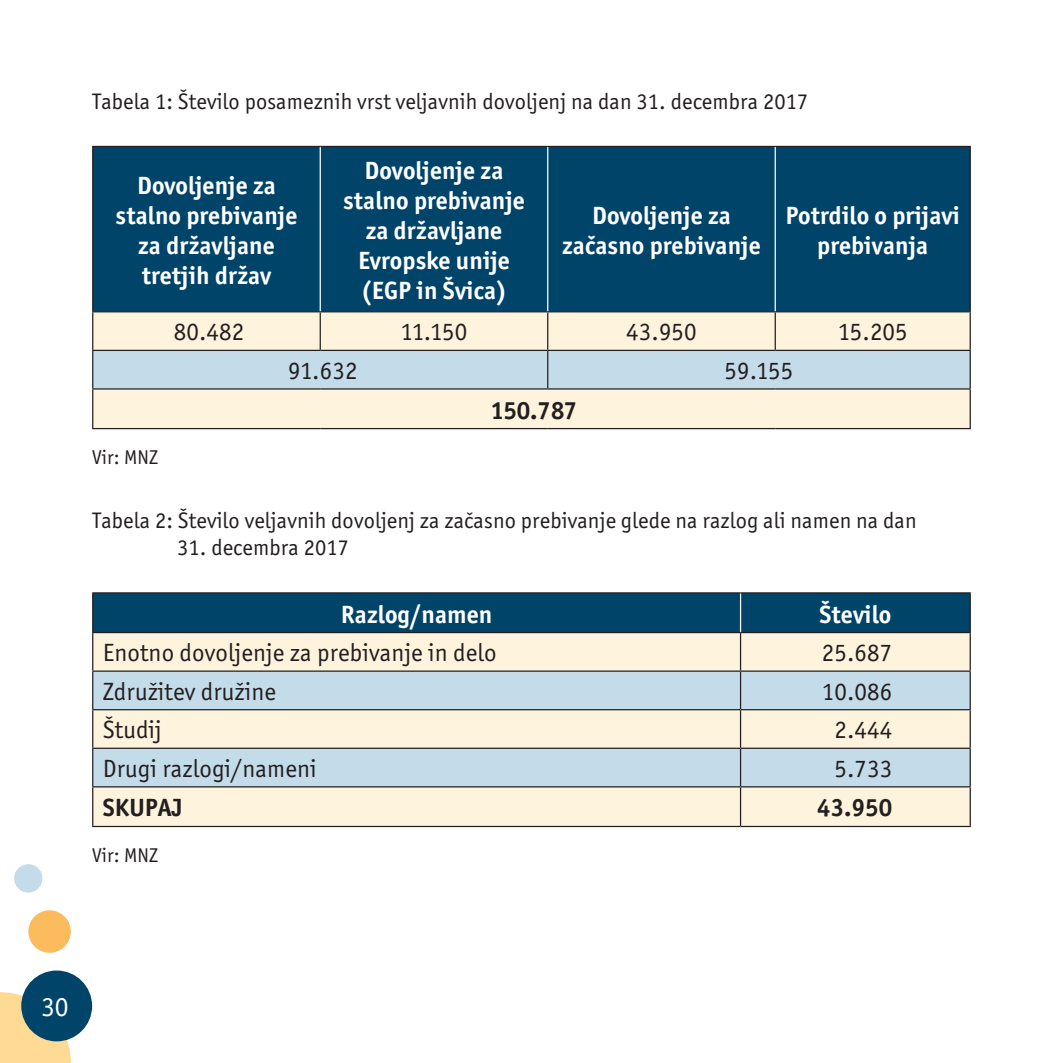
<style>
.page{position:relative;width:1063px;height:1063px;background:#fff}
.page>*{position:absolute;margin:0;border:0;box-sizing:border-box;transform-origin:0 0}
.t1{font:27.5px "Officina San Itc TEE";color:#fff}
.tabela-9{font:700 25px/30px "Officina San Itc TEE";letter-spacing:.005em;color:#fff;text-align:center}
.tabela-9-2{font:25px "Officina San Itc TEE";letter-spacing:.005em;color:#231f20}
.tabela-9-3{font:700 25px "Officina San Itc TEE";letter-spacing:.005em;color:#231f20}
.body_tekst_-_Officia{font:22.5px "Officina San Itc TEE";letter-spacing:.005em;color:#231f20}
.body_tekst_-_Officia-2{font:20px "Officina San Itc TEE";letter-spacing:.005em;color:#231f20}
</style>
<div class="page">
<div style="left:0;top:992px;width:71px;height:71px;background:#feda95"></div>
<div style="left:21px;top:971px;width:71px;height:70px;background:#00446a;border-radius:50%"></div>
<div style="left:28px;top:910px;width:43px;height:43px;background:#fcbc5e;border-radius:50%"></div>
<div style="left:14px;top:864px;width:28px;height:29px;background:#c4dbe9;border-radius:50%"></div>
<div style="left:93px;top:147px;width:877px;height:164px;background:#00446a"></div>
<div style="left:93px;top:312px;width:877px;height:116px;background:#fef3dc"></div>
<div style="left:93px;top:351px;width:877px;height:37px;background:#c4dbe9"></div>
<hr style="left:92px;top:146px;width:228px;height:1px;background:#231f20">
<hr style="left:92px;top:147px;width:1px;height:164px;background:#231f20">
<hr style="left:320px;top:146px;width:228px;height:1px;background:#231f20">
<hr style="left:548px;top:146px;width:227px;height:1px;background:#231f20">
<hr style="left:775px;top:146px;width:196px;height:1px;background:#231f20">
<hr style="left:970px;top:147px;width:1px;height:164px;background:#231f20">
<hr style="left:92px;top:312px;width:1px;height:38px;background:#231f20">
<hr style="left:92px;top:311px;width:228px;height:1px;background:#231f20">
<hr style="left:320px;top:311px;width:228px;height:1px;background:#231f20">
<hr style="left:548px;top:311px;width:227px;height:1px;background:#231f20">
<hr style="left:775px;top:311px;width:196px;height:1px;background:#231f20">
<hr style="left:320px;top:312px;width:1px;height:38px;background:#231f20">
<hr style="left:547px;top:312px;width:1px;height:38px;background:#231f20">
<hr style="left:775px;top:312px;width:1px;height:38px;background:#231f20">
<hr style="left:970px;top:312px;width:1px;height:38px;background:#231f20">
<hr style="left:92px;top:390px;width:1px;height:38px;background:#231f20">
<hr style="left:970px;top:390px;width:1px;height:38px;background:#231f20">
<hr style="left:92px;top:428px;width:228px;height:1px;background:#231f20">
<hr style="left:320px;top:428px;width:228px;height:1px;background:#231f20">
<hr style="left:548px;top:428px;width:227px;height:1px;background:#231f20">
<hr style="left:775px;top:428px;width:196px;height:1px;background:#231f20">
<hr style="left:92px;top:350px;width:228px;height:1px;background:#231f20">
<hr style="left:92px;top:351px;width:1px;height:37px;background:#231f20">
<hr style="left:320px;top:350px;width:228px;height:1px;background:#231f20">
<hr style="left:92px;top:388px;width:228px;height:2px;background:#231f20">
<hr style="left:320px;top:388px;width:228px;height:2px;background:#231f20">
<hr style="left:548px;top:350px;width:227px;height:1px;background:#231f20">
<hr style="left:547px;top:351px;width:1px;height:37px;background:#231f20">
<hr style="left:775px;top:350px;width:196px;height:1px;background:#231f20">
<hr style="left:970px;top:351px;width:1px;height:37px;background:#231f20">
<hr style="left:548px;top:388px;width:227px;height:2px;background:#231f20">
<hr style="left:775px;top:388px;width:196px;height:2px;background:#231f20">
<hr style="left:320px;top:147px;width:1px;height:164px;background:#fff">
<hr style="left:547px;top:147px;width:1px;height:164px;background:#fff">
<hr style="left:775px;top:147px;width:1px;height:164px;background:#fff">
<div style="left:93px;top:594px;width:877px;height:38px;background:#00446a"></div>
<div style="left:93px;top:633px;width:877px;height:193px;background:#fef3dc"></div>
<svg style="left:93px;top:672px;width:877px;height:114px;fill:#c4dbe9"></svg>
<hr style="left:92px;top:592px;width:649px;height:2px;background:#231f20">
<hr style="left:92px;top:594px;width:1px;height:38px;background:#231f20">
<hr style="left:741px;top:592px;width:230px;height:2px;background:#231f20">
<hr style="left:970px;top:594px;width:1px;height:38px;background:#231f20">
<hr style="left:92px;top:633px;width:1px;height:38px;background:#231f20">
<hr style="left:92px;top:632px;width:649px;height:1px;background:#231f20">
<hr style="left:741px;top:632px;width:230px;height:1px;background:#231f20">
<hr style="left:740px;top:633px;width:1px;height:38px;background:#231f20">
<hr style="left:970px;top:633px;width:1px;height:38px;background:#231f20">
<hr style="left:92px;top:710px;width:1px;height:38px;background:#231f20">
<hr style="left:740px;top:710px;width:1px;height:38px;background:#231f20">
<hr style="left:970px;top:710px;width:1px;height:38px;background:#231f20">
<hr style="left:92px;top:787px;width:1px;height:39px;background:#231f20">
<hr style="left:740px;top:787px;width:1px;height:39px;background:#231f20">
<hr style="left:970px;top:787px;width:1px;height:39px;background:#231f20">
<hr style="left:92px;top:826px;width:649px;height:1px;background:#231f20">
<hr style="left:741px;top:826px;width:230px;height:1px;background:#231f20">
<hr style="left:92px;top:671px;width:649px;height:1px;background:#231f20">
<hr style="left:92px;top:672px;width:1px;height:37px;background:#231f20">
<hr style="left:92px;top:709px;width:649px;height:1px;background:#231f20">
<hr style="left:741px;top:671px;width:230px;height:1px;background:#231f20">
<hr style="left:740px;top:672px;width:1px;height:37px;background:#231f20">
<hr style="left:970px;top:672px;width:1px;height:37px;background:#231f20">
<hr style="left:741px;top:709px;width:230px;height:1px;background:#231f20">
<hr style="left:92px;top:748px;width:649px;height:1px;background:#231f20">
<hr style="left:92px;top:749px;width:1px;height:37px;background:#231f20">
<hr style="left:92px;top:786px;width:649px;height:1px;background:#231f20">
<hr style="left:741px;top:748px;width:230px;height:1px;background:#231f20">
<hr style="left:740px;top:749px;width:1px;height:37px;background:#231f20">
<hr style="left:970px;top:749px;width:1px;height:37px;background:#231f20">
<hr style="left:741px;top:786px;width:230px;height:1px;background:#231f20">
<hr style="left:740px;top:594px;width:1px;height:38px;background:#fff">
<p class="body_tekst_-_Officia" style="left:92px;top:88px;width:718px">Tabela 1: Število posameznih vrst veljavnih dovoljenj na dan 31. decembra 2017</p>
<p class="tabela-9" style="left:116px;top:170px;width:183px">Dovoljenje za stalno prebivanje za državljane tretjih držav</p>
<p class="tabela-9" style="left:343px;top:155px;width:183px">Dovoljenje za stalno prebivanje za državljane<br>Evropske unije (EGP in Švica)</p>
<p class="tabela-9" style="left:562px;top:200px;width:200px">Dovoljenje za začasno prebivanje</p>
<p class="tabela-9" style="left:786px;top:200px;width:176px">Potrdilo o prijavi prebivanja</p>
<p class="body_tekst_-_Officia-2" style="left:92px;top:446px;width:67px">Vir: MNZ</p>
<p class="tabela-9-2" style="left:174px;top:318px;width:72px">80.482</p>
<p class="tabela-9-2" style="left:401px;top:318px;width:68px">11.150</p>
<p class="tabela-9-2" style="left:626px;top:318px;width:72px">43.950</p>
<p class="tabela-9-2" style="left:838px;top:318px;width:72px">15.205</p>
<p class="tabela-9-2" style="left:288px;top:356px;width:71px">91.632</p>
<p class="tabela-9-2" style="left:725px;top:356px;width:70px">59.155</p>
<p class="tabela-9-3" style="left:491px;top:395px;width:88px">150.787</p>
<p class="body_tekst_-_Officia" style="left:92px;top:508px;width:826px">Tabela 2: Število veljavnih dovoljenj za začasno prebivanje glede na razlog ali namen na dan</p>
<p class="body_tekst_-_Officia" style="left:177px;top:535px;width:173px">31. decembra 2017</p>
<p class="tabela-9" style="left:341px;top:599px;width:153px">Razlog/namen</p>
<p class="tabela-9" style="left:819px;top:599px;width:74px">Število</p>
<p class="tabela-9-2" style="left:103px;top:638px;width:395px">Enotno dovoljenje za prebivanje in delo</p>
<p class="tabela-9-2" style="left:822px;top:638px;width:72px">25.687</p>
<p class="tabela-9-2" style="left:103px;top:677px;width:175px">Združitev družine</p>
<p class="tabela-9-2" style="left:822px;top:677px;width:72px">10.086</p>
<p class="tabela-9-2" style="left:103px;top:715px;width:60px">Študij</p>
<p class="tabela-9-2" style="left:834px;top:715px;width:59px">2.444</p>
<p class="tabela-9-2" style="left:103px;top:754px;width:215px">Drugi razlogi/nameni</p>
<p class="tabela-9-2" style="left:834px;top:754px;width:59px">5.733</p>
<p class="tabela-9-3" style="left:103px;top:792px;width:81px">SKUPAJ</p>
<p class="tabela-9-3" style="left:817px;top:792px;width:77px">43.950</p>
<p class="body_tekst_-_Officia-2" style="left:92px;top:843px;width:67px">Vir: MNZ</p>
<p class="t1" style="left:41px;top:991px;width:29px">30</p>
</div>
